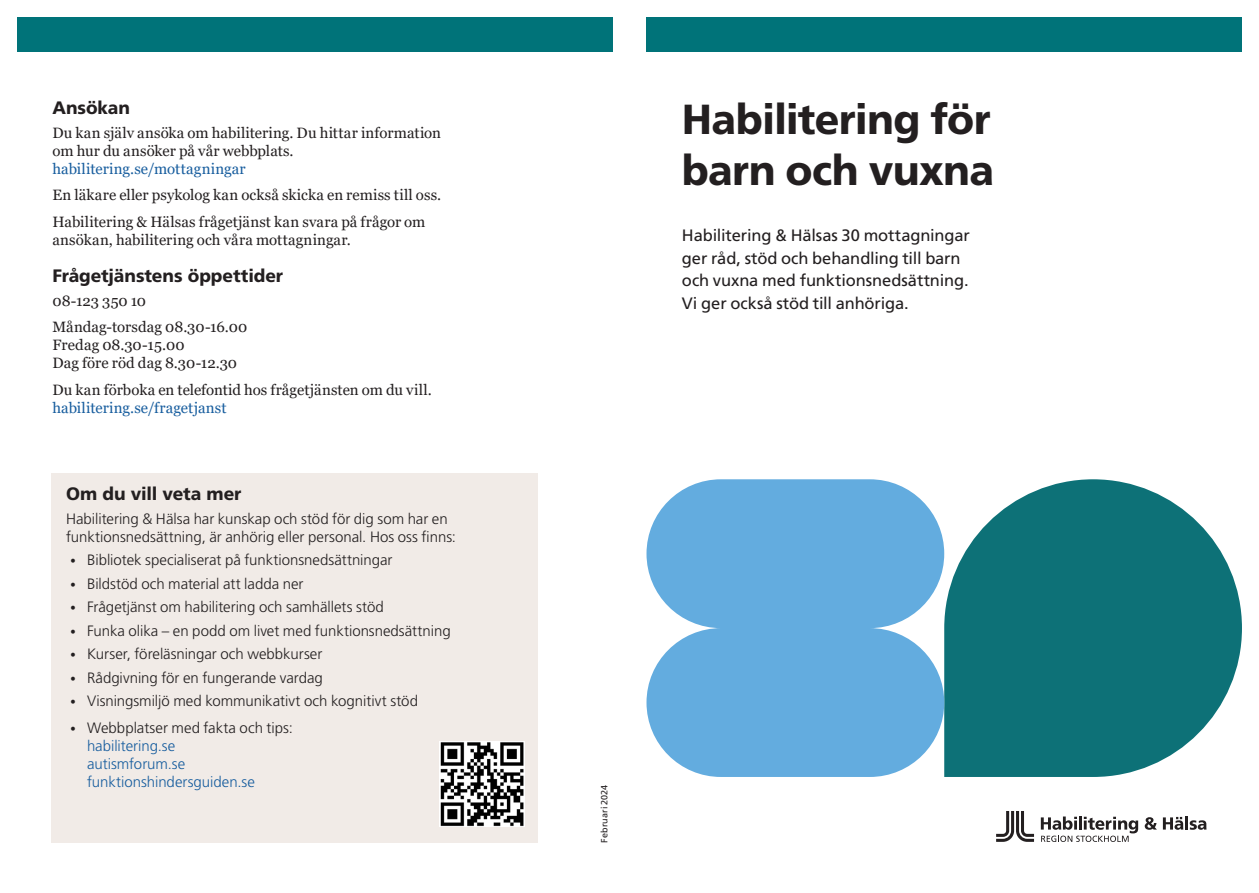
<style>
.page{position:relative;width:1259px;height:893px;background:#fff}
.page>*{position:absolute;margin:0;border:0;box-sizing:border-box;transform-origin:0 0}
.t1{font:800 42px/51px "Frutiger SLLOTF";letter-spacing:-.015em;color:#231f20}
.H3{font:800 18px "Frutiger SLLOTF";letter-spacing:-.005em;color:#231f20}
.t2{font:16.5px/22.5px "Frutiger SLLOTF";letter-spacing:-.01em;color:#231f20}
.t3{font:15px/18px "Georgia";letter-spacing:.005em;color:#231f20}
.Textruta_Frutiger{font:300 15px/18px "Frutiger SLLOTF";letter-spacing:-.005em;color:#231f20}
.t4{font:300 15px/18px "Frutiger SLLOTF";color:#175d9e}
.Ingress{font:9px "Frutiger SLLOTF";letter-spacing:.015em;color:#231f20}
.s1{color:#175d9e}
.s2{font-family:"Georgia";font-weight:400}
.s3{font-family:"Georgia";font-weight:400;color:#231f20}
.s4{color:#231f20}
</style>
<div class="page">
<div style="left:17px;top:17px;width:595px;height:34px;background:#007379"></div>
<div style="left:646px;top:17px;width:596px;height:34px;background:#007379"></div>
<div style="left:51px;top:473px;width:487px;height:370px;background:#f1ebe7"></div>
<svg style="left:944px;top:479px;width:298px;height:298px;fill:#0d7177"></svg>
<svg style="left:646px;top:479px;width:298px;height:298px;background:#74b5e2"></svg>
<img style="left:439px;top:741px;width:85px;height:85px">
<svg style="left:1144px;top:817px;width:13px;height:13px"></svg>
<svg style="left:1163px;top:817px;width:20px;height:13px"></svg>
<hr style="left:1185px;top:816px;width:3px;height:14px;background:#231f20">
<svg style="left:1189px;top:820px;width:17px;height:10px"></svg>
<svg style="left:996px;top:811px;width:38px;height:31px"></svg>
<svg style="left:1040px;top:816px;width:98px;height:26px"></svg>
<h2 class="H3" style="left:52px;top:97px;width:79px">Ansökan</h2>
<p class="t3" style="left:52px;top:124px;width:390px">Du kan själv ansöka om habilitering. Du hittar information om hur du ansöker på vår webbplats. <span class="s1">habilitering.se/mottagningar</span></p>
<p class="t3" style="left:52px;top:186px;width:390px">En läkare eller psykolog kan också skicka en remiss till oss.</p>
<p class="t3" style="left:52px;top:213px;width:374px">Habilitering &amp; Hälsas frågetjänst kan svara på frågor om ansökan, habilitering och våra mottagningar.</p>
<h2 class="H3" style="left:52px;top:265px;width:232px">Frågetjänstens öppettider</h2>
<p class="t3" style="left:52px;top:292px;width:95px">08-123 350 10</p>
<p class="t3" style="left:52px;top:318px;width:196px">Måndag-torsdag 08.30-16.00<br>Fredag 08.30-15.00<br>Dag före röd dag 8.30-12.30</p>
<p class="t3" style="left:52px;top:381px;width:381px">Du kan förboka en telefontid hos frågetjänsten om du vill. <span class="s1">habilitering.se/fragetjanst</span></p>
<h2 class="H3" style="left:66px;top:483px;width:177px">Om du vill veta mer</h2>
<p class="Textruta_Frutiger" style="left:66px;top:510px;width:391px">Habilitering &amp; Hälsa har kunskap och stöd för dig som har en funktionsnedsättning, är anhörig eller personal. Hos oss finns:</p>
<p class="Textruta_Frutiger" style="left:70px;top:551px;width:324px"><span class="s2">•</span> Bibliotek specialiserat på funktionsnedsättningar</p>
<p class="Textruta_Frutiger" style="left:70px;top:575px;width:235px"><span class="s2">•</span> Bildstöd och material att ladda ner</p>
<p class="Textruta_Frutiger" style="left:70px;top:598px;width:315px"><span class="s2">•</span> Frågetjänst om habilitering och samhällets stöd</p>
<p class="Textruta_Frutiger" style="left:70px;top:622px;width:382px"><span class="s2">•</span> Funka olika – en podd om livet med funktionsnedsättning</p>
<p class="Textruta_Frutiger" style="left:70px;top:645px;width:254px"><span class="s2">•</span> Kurser, föreläsningar och webbkurser</p>
<p class="Textruta_Frutiger" style="left:70px;top:669px;width:254px"><span class="s2">•</span> Rådgivning för en fungerande vardag</p>
<p class="Textruta_Frutiger" style="left:70px;top:692px;width:349px"><span class="s2">•</span> Visningsmiljö med kommunikativt och kognitivt stöd</p>
<p class="t4" style="left:87px;top:719px;width:207px;text-indent:-17px"><span class="s3">•</span> <span class="s4">Webbplatser med fakta och tips: </span>habilitering.se<br>autismforum.se funktionshindersguiden.se</p>
<h1 class="t1" style="left:682px;top:93px;width:314px">Habilitering för barn och vuxna</h1>
<h1 class="t2" style="left:682px;top:224px;width:289px">Habilitering &amp; Hälsas 30 mottagningar ger råd, stöd och behandling till barn och vuxna med funktionsnedsättning.<br>Vi ger också stöd till anhöriga.</h1>
<p class="Ingress" style="left:599px;top:843px;width:60px;rotate:-90deg">Februari 2024</p>
</div>
